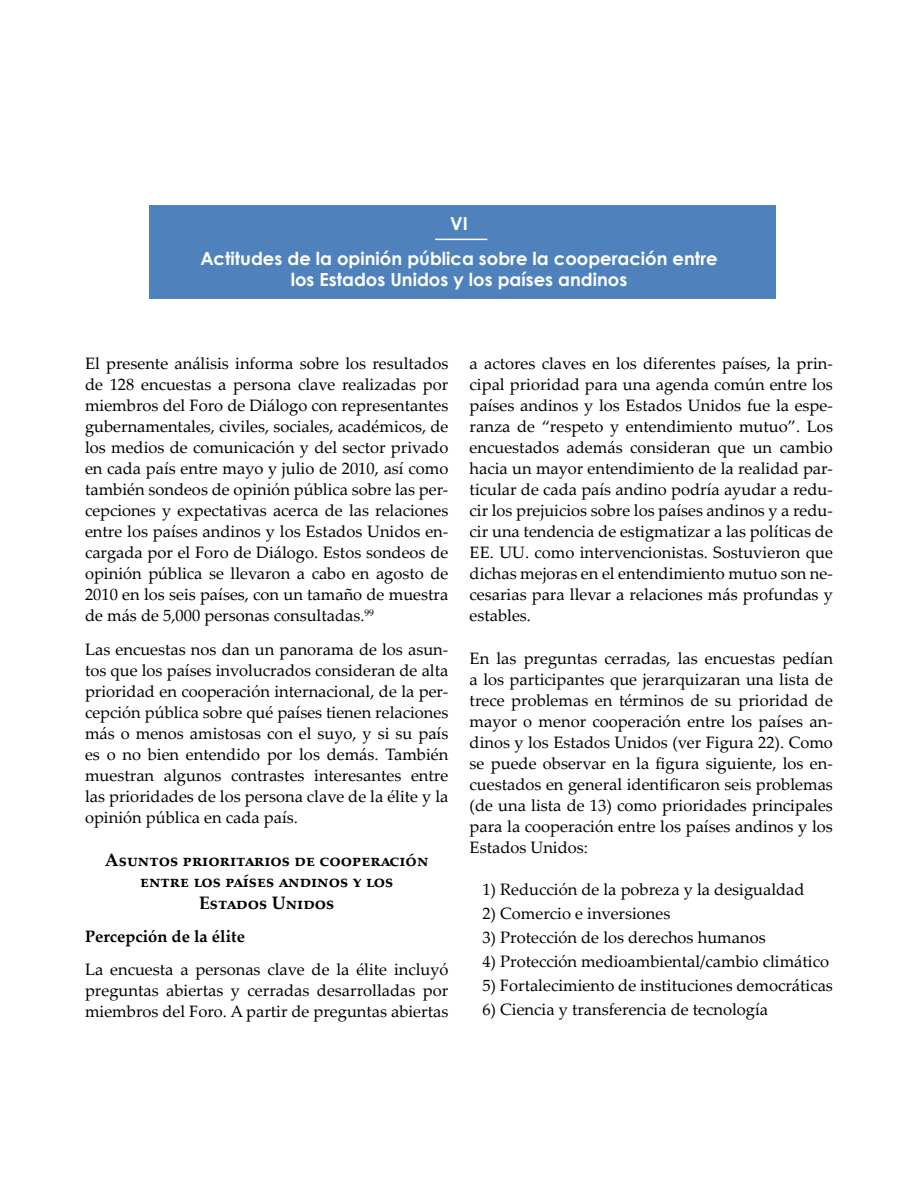
<style>
.page{position:relative;width:918px;height:1188px;background:#fff}
.page>*{position:absolute;margin:0;border:0;box-sizing:border-box;transform-origin:0 0}
.t1{font:700 18px/34.3px "Century Gothic";color:#fff;text-align:center}
.t2{font:700 18px/21.6px "Palatino Linotype";color:#000;text-align:center}
.t3{font:16.5px/21px "Palatino Linotype";color:#000;text-align:justify}
.t4{font:700 16.5px "Palatino Linotype";color:#000}
</style>
<div class="page">
<div style="left:149px;top:205px;width:627px;height:94px;background:#4f82bd"></div>
<hr style="left:435px;top:239px;width:52px;height:1px;background:#fff">
<p class="t1" style="left:200px;top:206px;width:519px">VI<br>Actitudes de la opinión pública sobre la cooperación entre</p>
<p class="t1" style="left:291px;top:262px;width:338px">los Estados Unidos y los países andinos</p>
<p class="t3" style="left:85px;top:352px;width:365px">El presente análisis informa sobre los resultados de 128 encuestas a persona clave realizadas por miembros del Foro de Diálogo con representantes gubernamentales, civiles, sociales, académicos, de los medios de comunicación y del sector privado en cada país entre mayo y julio de 2010, así como también sondeos de opinión pública sobre las per&shy;cepciones y expectativas acerca de las relaciones entre los países andinos y los Estados Unidos en&shy;cargada por el Foro de Diálogo. Estos sondeos de opinión pública se llevaron a cabo en agosto de 2010 en los seis países, con un tamaño de muestra de más de 5,000 personas consultadas.<sup>99</sup></p>
<p class="t3" style="left:85px;top:638px;width:365px">Las encuestas nos dan un panorama de los asun&shy;tos que los países involucrados consideran de alta prioridad en cooperación internacional, de la per&shy;cepción pública sobre qué países tienen relaciones más o menos amistosas con el suyo, y si su país es o no bien entendido por los demás. También muestran algunos contrastes interesantes entre las prioridades de los persona clave de la élite y la opinión pública en cada país.</p>
<p class="t2" style="left:105px;top:848px;width:325px">Asuntos prioritarios de cooperación entre los países andinos y los<br>Estados Unidos</p>
<p class="t4" style="left:85px;top:924px;width:161px">Percepción de la élite</p>
<p class="t3" style="left:85px;top:959px;width:365px">La encuesta a personas clave de la élite incluyó preguntas abiertas y cerradas desarrolladas por miembros del Foro. A partir de preguntas abiertas</p>
<p class="t3" style="left:470px;top:353px;width:365px">a actores claves en los diferentes países, la prin&shy;cipal prioridad para una agenda común entre los países andinos y los Estados Unidos fue la espe&shy;ranza de “respeto y entendimiento mutuo”. Los encuestados además consideran que un cambio hacia un mayor entendimiento de la realidad par&shy;ticular de cada país andino podría ayudar a redu&shy;cir los prejuicios sobre los países andinos y a redu&shy;cir una tendencia de estigmatizar a las políticas de EE. UU. como intervencionistas. Sostuvieron que dichas mejoras en el entendimiento mutuo son ne&shy;cesarias para llevar a relaciones más profundas y estables.</p>
<p class="t3" style="left:470px;top:647px;width:365px">En las preguntas cerradas, las encuestas pedían a los participantes que jerarquizaran una lista de trece problemas en términos de su prioridad de mayor o menor cooperación entre los países an&shy;dinos y los Estados Unidos (ver Figura 22). Como se puede observar en la figura siguiente, los en&shy;cuestados en general identificaron seis problemas (de una lista de 13) como prioridades principales para la cooperación entre los países andinos y los Estados Unidos:</p>
<p class="t3" style="left:482px;top:878px;width:324px">1) Reducción de la pobreza y la desigualdad</p>
<p class="t3" style="left:482px;top:902px;width:190px">2) Comercio e inversiones</p>
<p class="t3" style="left:482px;top:926px;width:285px">3) Protección de los derechos humanos</p>
<p class="t3" style="left:482px;top:950px;width:348px">4) Protección medioambiental/cambio climático</p>
<p class="t3" style="left:482px;top:974px;width:352px">5) Fortalecimiento de instituciones democráticas</p>
<p class="t3" style="left:482px;top:998px;width:287px">6) Ciencia y transferencia de tecnología</p>
</div>
